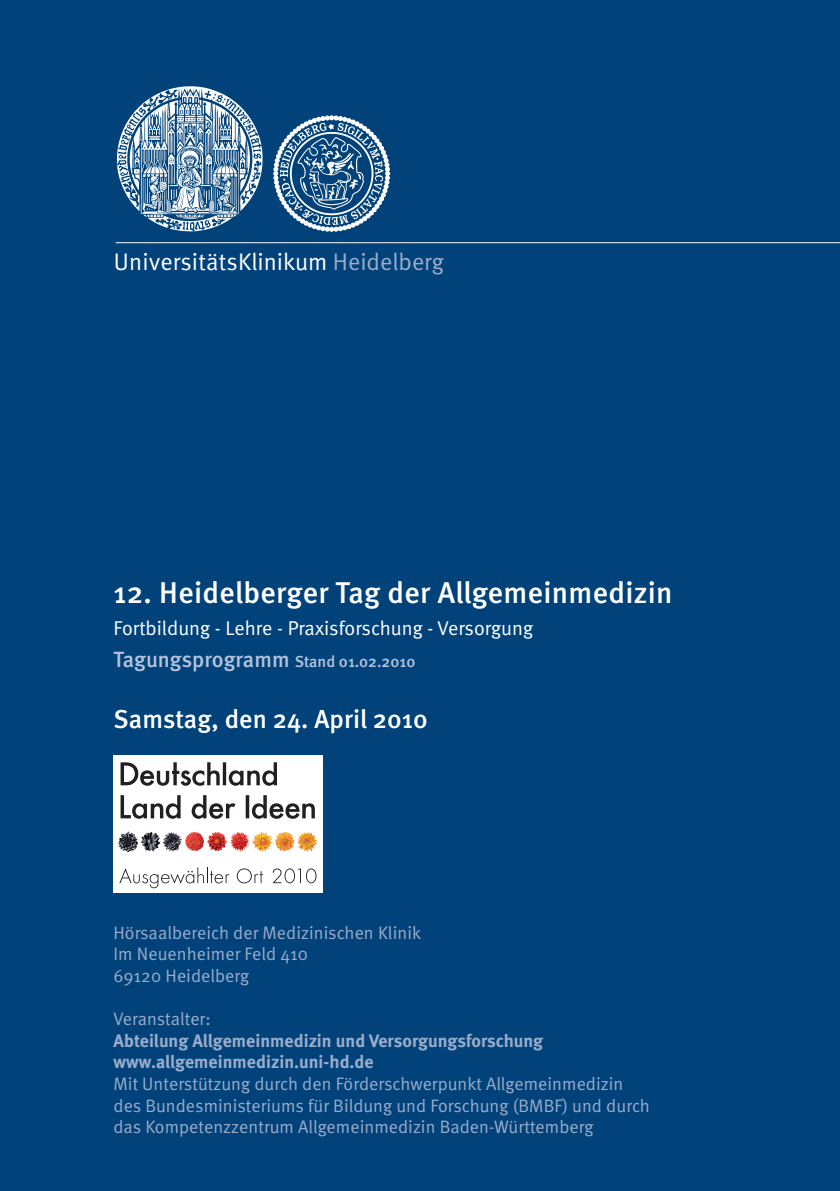
<style>
.page{position:relative;width:840px;height:1191px;background:#fff}
.page>*{position:absolute;margin:0;border:0;box-sizing:border-box;transform-origin:0 0}
.t1{font:500 30px "Meta";letter-spacing:.01em;color:#fff}
.t2{font:500 26px "Meta";letter-spacing:.005em;color:#fff}
.t3{font:24px "Meta Normal";color:#fff}
.t4{font:500 22px "Meta";color:#b8c3db}
.t5{font:20px "Meta Normal";color:#fff}
.t6{font:18px/21.6px "Meta Normal";letter-spacing:.005em;color:#9baccb}
.t7{font:700 18px/21.6px "Meta";letter-spacing:.005em;color:#9baccb}
.s1{color:#9baccb}
.s2{font-size:16px}
</style>
<div class="page">
<div style="left:0;top:0;width:839px;height:1191px;background:#004279"></div>
<img style="left:116px;top:86px;width:275px;height:146px">
<hr style="left:116px;top:242px;width:723px;height:1px;background:#fff">
<svg style="left:113px;top:755px;width:210px;height:138px;background:#f2e8e4"></svg>
<svg style="left:120px;top:795px;width:195px;height:23px;background:#b6b5b5"></svg>
<svg style="left:120px;top:762px;width:157px;height:23px;background:#afadae"></svg>
<svg style="left:252px;top:831px;width:8px;height:9px"></svg>
<svg style="left:119px;top:867px;width:110px;height:21px;background:#e4e3e3"></svg>
<svg style="left:237px;top:868px;width:26px;height:15px"></svg>
<svg style="left:272px;top:868px;width:44px;height:15px"></svg>
<h3 class="t3" style="left:114px;top:248px;width:331px">UniversitätsKlinikum <span class="s1">Heidelberg</span></h3>
<h1 class="t1" style="left:113px;top:575px;width:560px">12. Heidelberger Tag der Allgemeinmedizin</h1>
<p class="t5" style="left:113px;top:617px;width:421px">Fortbildung - Lehre - Praxisforschung - Versorgung</p>
<p class="t4" style="left:113px;top:647px;width:303px">Tagungsprogramm <span class="s2">Stand 01.02.2010</span></p>
<h2 class="t2" style="left:113px;top:703px;width:316px">Samstag, den 24. April 2010</h2>
<p class="t6" style="left:113px;top:921px;width:309px">Hörsaalbereich der Medizinischen Klinik<br>Im Neuenheimer Feld 410<br>69120 Heidelberg</p>
<p class="t6" style="left:113px;top:1008px;width:99px">Veranstalter:</p>
<p class="t7" style="left:113px;top:1029px;width:431px">Abteilung Allgemeinmedizin und Versorgungsforschung www.allgemeinmedizin.uni-hd.de</p>
<p class="t6" style="left:113px;top:1072px;width:537px">Mit Unterstützung durch den Förderschwerpunkt Allgemeinmedizin des Bundesministeriums für Bildung und Forschung (BMBF) und durch das Kompetenzzentrum Allgemeinmedizin Baden-Württemberg</p>
</div>
